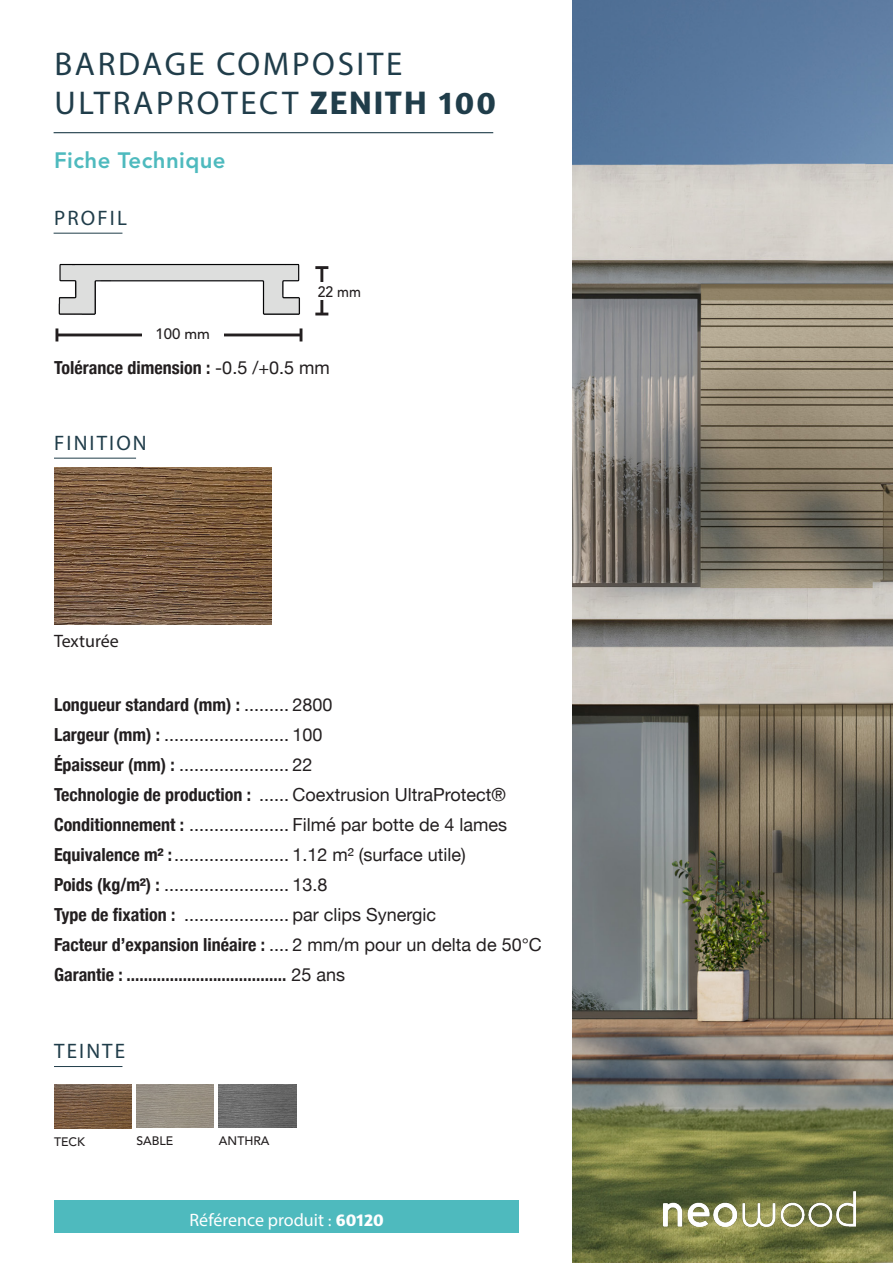
<style>
.page{position:relative;width:893px;height:1263px;background:#fff}
.page>*{position:absolute;margin:0;border:0;box-sizing:border-box;transform-origin:0 0}
.t1{font:33px "Myriad Pro";letter-spacing:.08em;color:#203d4a}
.t2{font:800 22.2px "Avenir LT Std";letter-spacing:.02em;color:#4ebabe}
.t3{font:21px "Myriad Pro";letter-spacing:.1em;color:#203d4a}
.t4{font:18px/30px "Helvetica Neue";color:#231f20}
.t5{font:700 condensed 18px "Helvetica Neue";color:#231f20}
.t6{font:18px "Myriad Pro";color:#fff}
.t7{font:18px "Myriad Pro";color:#231f20}
.t8{font:500 15px "Avenir LT Std";color:#231f20}
.t9{font:500 15px "Avenir LT Std";color:#231f20;scale:.93 1}
.t10{font:500 12.15px "Avenir LT Std";color:#231f20}
.s1{font-family:"Amaranth";font-weight:700}
.s2{font-weight:400;font-stretch:normal}
.s3{font-weight:700;font-stretch:condensed}
.s4{font-family:"Minion Pro"}
</style>
<div class="page">
<img style="left:573px;top:0;width:320px;height:1263px">
<img style="left:58px;top:263px;width:266px;height:53px">
<hr style="left:54px;top:1066px;width:68px;height:1px;background:#203d4a">
<hr style="left:54px;top:132px;width:439px;height:1px;background:#203d4a">
<hr style="left:320px;top:268px;width:3px;height:46px;background:#231f20">
<svg style="left:315px;top:266px;width:13px;height:3px"></svg>
<svg style="left:315px;top:313px;width:13px;height:2px"></svg>
<div style="left:318px;top:283px;width:75px;height:17px;background:#fff"></div>
<hr style="left:57px;top:333px;width:244px;height:3px;background:#231f20">
<svg style="left:56px;top:328px;width:2px;height:13px"></svg>
<svg style="left:300px;top:328px;width:2px;height:13px"></svg>
<div style="left:142px;top:327px;width:81px;height:14px;background:#fff"></div>
<hr style="left:54px;top:233px;width:68px;height:1px;background:#203d4a">
<div style="left:54px;top:1200px;width:465px;height:33px;background:#4ebabe"></div>
<hr style="left:54px;top:458px;width:82px;height:1px;background:#203d4a">
<img style="left:54px;top:468px;width:217px;height:156px">
<img style="left:54px;top:1085px;width:77px;height:43px">
<img style="left:663px;top:1191px;width:192px;height:35px">
<img style="left:137px;top:1084px;width:77px;height:44px">
<img style="left:219px;top:1084px;width:77px;height:44px">
<p class="t1" style="left:54px;top:43px;width:349px">BARDAGE COMPOSITE</p>
<p class="t1" style="left:54px;top:83px;width:443px">ULTRAPROTECT <span class="s1">ZENITH 100</span></p>
<p class="t2" style="left:54px;top:147px;width:173px">Fiche Technique</p>
<p class="t3" style="left:54px;top:205px;width:74px">PROFIL</p>
<p class="t8" style="left:155px;top:325px;width:56px">100 mm</p>
<p class="t9" style="left:318px;top:283px;width:48px">22 mm</p>
<p class="t5" style="left:54px;top:353px;width:277px">Tolérance dimension : <span class="s2">-0.5 /+0.5 mm</span></p>
<p class="t3" style="left:54px;top:429px;width:94px">FINITION</p>
<p class="t7" style="left:54px;top:630px;width:66px">Texturée</p>
<p class="t5" style="left:54px;top:690px;width:280px">Longueur standard (mm) : <span class="s2">......... 2800</span></p>
<p class="t4" style="left:54px;top:721px;width:270px"><span class="s3">Largeur (mm) :</span> ......................... 100</p>
<p class="t4" style="left:54px;top:751px;width:453px"><span class="s3">Épaisseur (mm) :</span> ...................... 22<br><span class="s3">Technologie de production :</span> ...... Coextrusion UltraProtect®</p>
<p class="t4" style="left:54px;top:811px;width:455px"><span class="s3">Conditionnement :</span> .................... Filmé par botte de 4 lames</p>
<p class="t4" style="left:54px;top:841px;width:413px"><span class="s3">Equivalence m² :</span>....................... 1.12 m² (surface utile)</p>
<p class="t4" style="left:54px;top:871px;width:275px"><span class="s3">Poids (kg/m²) :</span> ......................... 13.8</p>
<p class="t4" style="left:54px;top:901px;width:383px"><span class="s3">Type de fixation :</span> ..................... par clips Synergic</p>
<p class="t5" style="left:54px;top:930px;width:489px">Facteur d’expansion linéaire : <span class="s2">.... 2 mm/m pour un delta de 50°C</span></p>
<p class="t5" style="left:54px;top:960px;width:293px">Garantie : ..................................... <span class="s2">25 ans</span></p>
<p class="t3" style="left:54px;top:1038px;width:72px">TEINTE</p>
<p class="t10" style="left:54px;top:1134px;width:33px">TECK</p>
<p class="t10" style="left:137px;top:1134px;width:38px">SABLE</p>
<p class="t10" style="left:219px;top:1134px;width:52px">ANTHRA</p>
<p class="t6" style="left:190px;top:1208px;width:196px">Référence produit <span class="s4">:</span> <span class="s1">60120</span></p>
</div>
